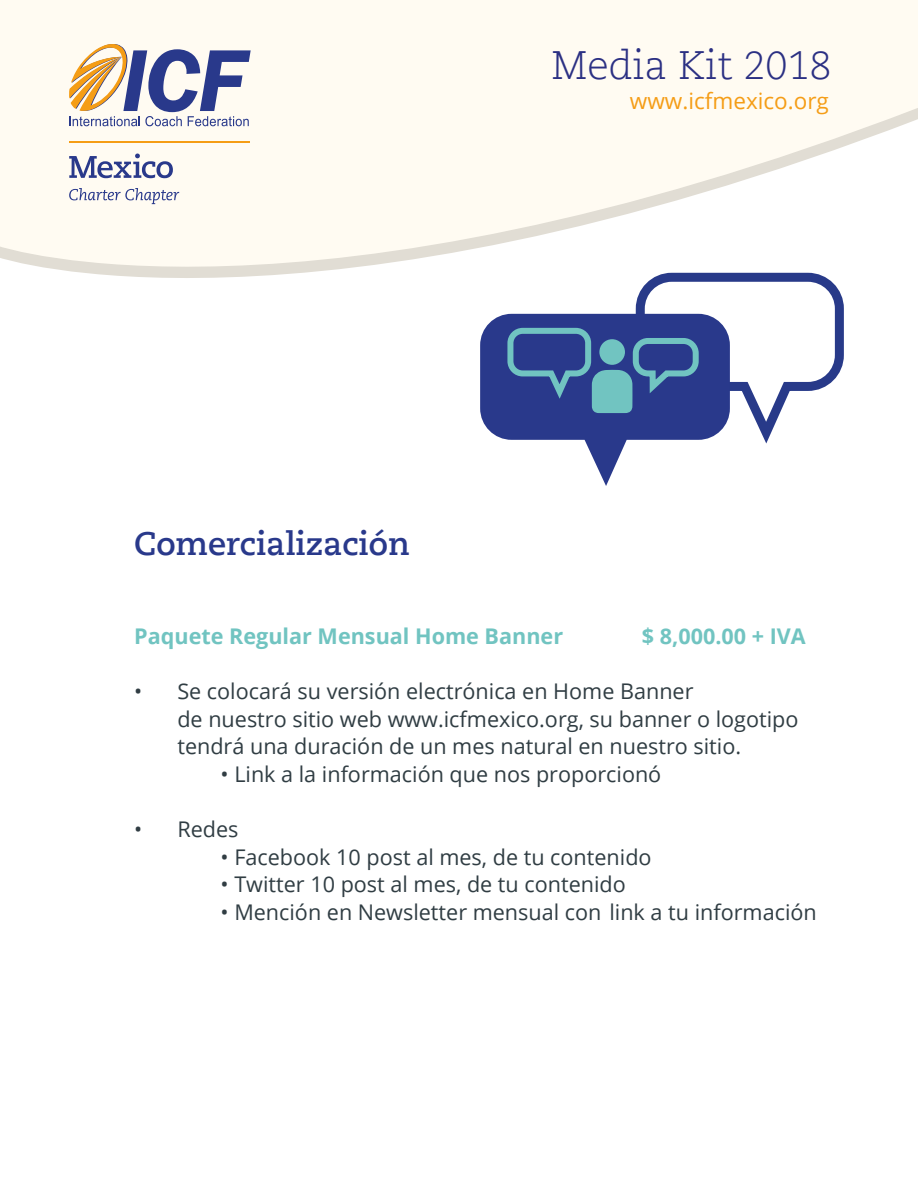
<style>
.page{position:relative;width:918px;height:1188px;background:#fff}
.page>*{position:absolute;margin:0;border:0;box-sizing:border-box;transform-origin:0 0}
.t1{font:300 39.6px "Caecilia LT Std";color:#2b3083}
.t2{font:700 32.4px "Caecilia LT Std";color:#29398b}
.t3{font:22.5px "Open Sans";color:#f59d16}
.t4{font:21.6px/27.6px "Open Sans";color:#303d43}
.t5{font:700 21.6px "Open Sans";color:#71c4c1}
</style>
<div class="page">
<svg style="left:480px;top:356px;width:364px;height:130px"></svg>
<svg style="left:480px;top:345px;width:364px;height:11px;fill:#29398b"></svg>
<svg style="left:0;top:0;width:918px;height:345px;fill:#fffbf2"></svg>
<svg style="left:69px;top:188px;width:110px;height:16px"></svg>
<svg style="left:69px;top:154px;width:104px;height:24px"></svg>
<svg style="left:69px;top:44px;width:182px;height:82px"></svg>
<hr style="left:69px;top:142px;width:181px;height:1px;background:#f59d15">
<h1 class="t1" style="left:551px;top:43px;width:282px">Media Kit 2018</h1>
<p class="t3" style="left:630px;top:86px;width:200px">www.icfmexico.org</p>
<h2 class="t2" style="left:134px;top:525px;width:277px">Comercialización</h2>
<p class="t5" style="left:134px;top:621px;width:430px">Paquete Regular Mensual Home Banner</p>
<p class="t5" style="left:642px;top:621px;width:166px">$ 8,000.00 + IVA</p>
<p class="t4" style="left:177px;top:677px;width:623px;text-indent:-43px">• Se colocará su versión electrónica en Home Banner<br>de nuestro sitio web www.icfmexico.org, su banner o logotipo tendrá una duración de un mes natural en nuestro sitio.</p>
<p class="t4" style="left:221px;top:760px;width:442px">• Link a la información que nos proporcionó</p>
<p class="t4" style="left:134px;top:815px;width:106px">• Redes</p>
<p class="t4" style="left:221px;top:842px;width:433px">• Facebook 10 post al mes, de tu contenido</p>
<p class="t4" style="left:221px;top:870px;width:407px">• Twitter 10 post al mes, de tu contenido</p>
<p class="t4" style="left:221px;top:898px;width:598px">• Mención en Newsletter mensual con link a tu información</p>
</div>
